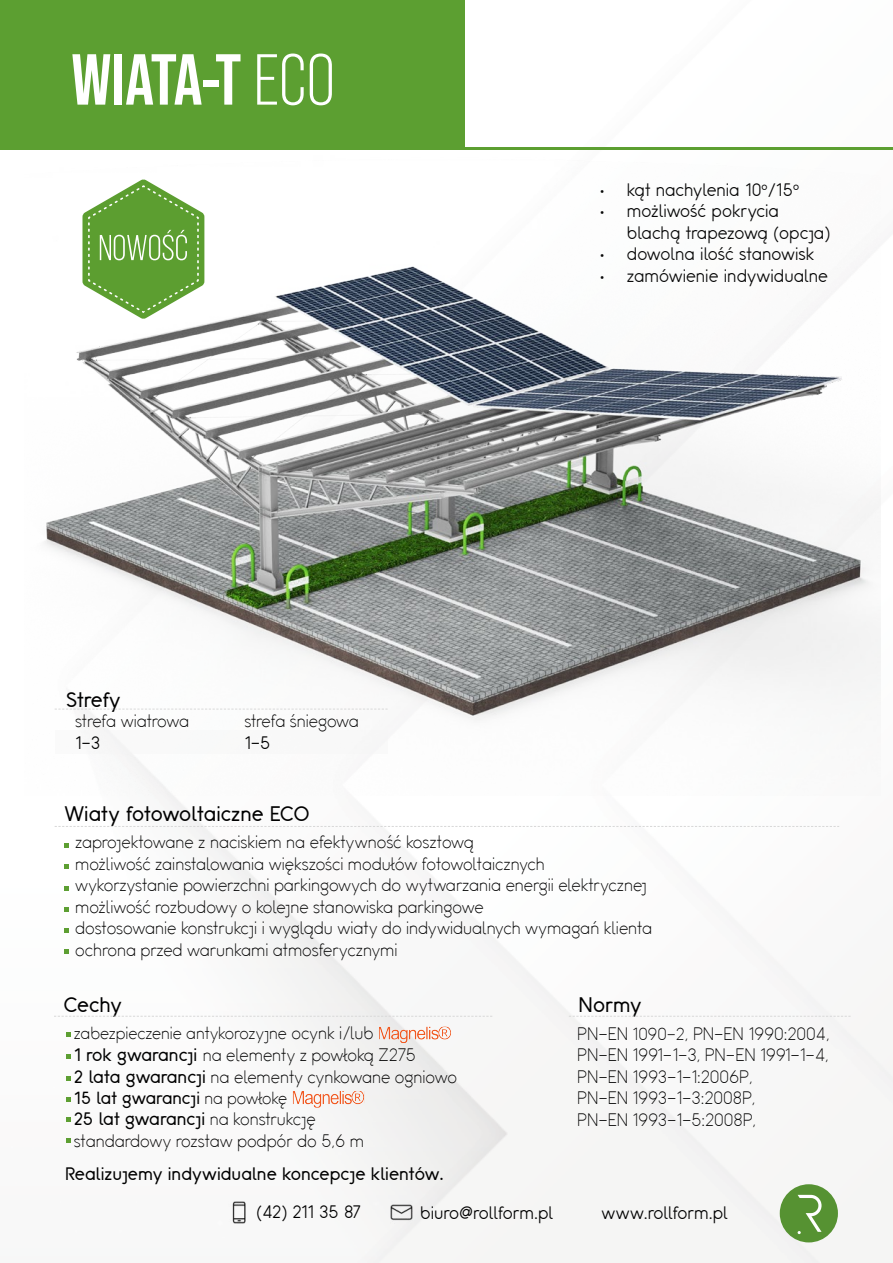
<style>
.page{position:relative;width:893px;height:1263px;background:#fff}
.page>*{position:absolute;margin:0;border:0;box-sizing:border-box;transform-origin:0 0}
.t1{font:700 72px "Bebas Neue Pro";letter-spacing:-.02em;color:#fff}
.t2{font:700 21px "Omega Sans";color:#000}
.t3{font:18px/21.6px "Omega Sans";color:#000}
.t4{font:500 18px/21.6px "Omega Sans";color:#000}
.t5{font:700 18px "Omega Sans";color:#000}
.t6{font:17.55px "Omega Sans";color:#000}
.t7{font:700 17.55px "Omega Sans";color:#000}
.s1{font-weight:400}
.s2{font-size:17.55px}
.s3{font-size:18px}
.s4{font-weight:700}
</style>
<div class="page">
<img style="left:54px;top:147px;width:839px;height:1116px">
<img style="left:229px;top:1201px;width:21px;height:22px">
<img style="left:391px;top:1201px;width:22px;height:22px">
<div style="left:780px;top:1184px;width:58px;height:58px;background:#569232;border-radius:50%"></div>
<svg style="left:798px;top:1195px;width:23px;height:39px"></svg>
<hr style="left:54px;top:148px;width:839px;height:2px;background:#5c9f31">
<div style="left:0;top:0;width:465px;height:150px;background:#5c9f31"></div>
<svg style="left:54px;top:1016px;width:438px;height:1px"></svg>
<svg style="left:55px;top:826px;width:784px;height:1px"></svg>
<svg style="left:569px;top:1016px;width:282px;height:1px"></svg>
<svg style="left:64px;top:843px;width:4px;height:4px"></svg>
<svg style="left:64px;top:865px;width:4px;height:4px"></svg>
<svg style="left:64px;top:886px;width:4px;height:4px"></svg>
<svg style="left:64px;top:907px;width:4px;height:4px"></svg>
<svg style="left:64px;top:928px;width:4px;height:4px"></svg>
<svg style="left:64px;top:949px;width:4px;height:4px"></svg>
<img style="left:44px;top:150px;width:836px;height:646px">
<svg style="left:82px;top:179px;width:122px;height:140px"></svg>
<svg style="left:66px;top:1032px;width:4px;height:5px"></svg>
<svg style="left:66px;top:1054px;width:4px;height:4px"></svg>
<svg style="left:66px;top:1076px;width:4px;height:4px"></svg>
<svg style="left:66px;top:1097px;width:4px;height:4px"></svg>
<svg style="left:66px;top:1117px;width:4px;height:4px"></svg>
<svg style="left:66px;top:1138px;width:4px;height:4px"></svg>
<svg style="left:379px;top:1026px;width:72px;height:17px"></svg>
<svg style="left:293px;top:1091px;width:72px;height:17px"></svg>
<div style="left:55px;top:730px;width:333px;height:24px;background:#f5f5f5"></div>
<svg style="left:55px;top:709px;width:333px;height:1px"></svg>
<h1 class="t1" style="left:71px;top:38px;width:265px">WIATA-T <span class="s1">ECO</span></h1>
<p class="t2" style="left:66px;top:687px;width:56px">Strefy</p>
<p class="t3" style="left:75px;top:710px;width:116px">strefa wiatrowa</p>
<p class="t4" style="left:75px;top:733px;width:27px">1-3</p>
<p class="t3" style="left:244px;top:710px;width:116px">strefa śniegowa</p>
<p class="t4" style="left:244px;top:733px;width:27px">1-5</p>
<p class="t2" style="left:64px;top:801px;width:247px">Wiaty fotowoltaiczne ECO</p>
<p class="t4" style="left:600px;top:179px;width:201px">• kąt nachylenia 10<sup>o</sup>/15<sup>o</sup></p>
<p class="t4" style="left:627px;top:201px;width:205px;text-indent:-27px">• możliwość pokrycia blachą trapezową (opcja)</p>
<p class="t4" style="left:600px;top:244px;width:216px">• dowolna ilość stanowisk</p>
<p class="t4" style="left:600px;top:265px;width:229px">• zamówienie indywidualne</p>
<p class="t3" style="left:75px;top:831px;width:579px">zaprojektowane z naciskiem na efektywność kosztową<br>możliwość zainstalowania większości modułów fotowoltaicznych wykorzystanie powierzchni parkingowych do wytwarzania energii elektrycznej możliwość rozbudowy o kolejne stanowiska parkingowe<br>dostosowanie konstrukcji i wyglądu wiaty do indywidualnych wymagań klienta ochrona przed warunkami atmosferycznymi</p>
<p class="t2" style="left:64px;top:992px;width:60px">Cechy</p>
<p class="t2" style="left:579px;top:992px;width:64px">Normy</p>
<p class="t3" style="left:577px;top:1023px;width:254px">PN-EN <span class="s2">1090-2</span>, PN-EN 1990:2004,<br>PN-EN 1991-1-3, PN-EN 1991-1-4,<br>PN-EN 1993-1-1:2006P,<br>PN-EN 1993-1-3:2008P,<br>PN-EN 1993-1-5:2008P,</p>
<p class="t6" style="left:74px;top:1023px;width:301px">zabezpieczenie antykorozyjne <span class="s3">ocynk i/lub</span></p>
<p class="t3" style="left:74px;top:1044px;width:385px"><span class="s4">1 rok gwarancji</span> na elementy z powłoką Z275<br><span class="s4">2 lata gwarancji</span> na elementy cynkowane ogniowo</p>
<p class="t7" style="left:74px;top:1087px;width:215px">15 lat gwarancji <span class="s1">na powłokę</span></p>
<p class="t3" style="left:74px;top:1108px;width:292px"><span class="s4">25 lat gwarancji</span> na konstrukcję standardowy rozstaw podpór do 5,6 m</p>
<p class="t5" style="left:65px;top:1163px;width:380px">Realizujemy indywidualne koncepcje klientów.</p>
<p class="t4" style="left:257px;top:1202px;width:106px">(42) 211 35 87</p>
<p class="t4" style="left:420px;top:1202px;width:134px">biuro@rollform.pl</p>
<p class="t4" style="left:601px;top:1202px;width:128px">www.rollform.pl</p>
</div>
